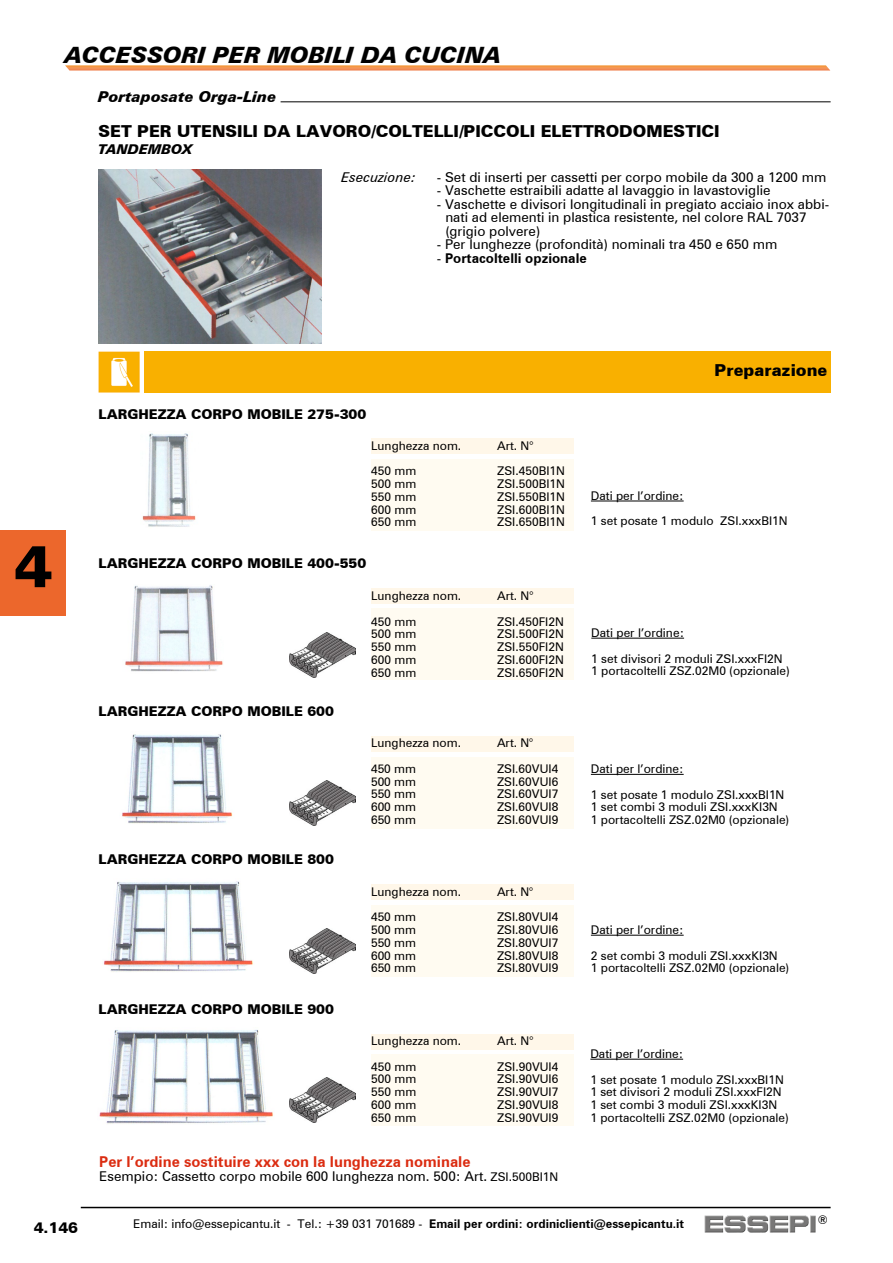
<style>
.page{position:relative;width:893px;height:1263px;background:#fff}
.page>*{position:absolute;margin:0;border:0;box-sizing:border-box;transform-origin:0 0}
.t1{font:900 58.65px "Zurich BT";color:#000}
.t2{font:italic 900 22.5px "Zurich BT";color:#000}
.t3{font:900 16.5px "Zurich BT";color:#000}
.t4{font:700 15px "Zurich BT";color:#db2c11}
.t5{font:italic 900 15px "Zurich BT";color:#000}
.t6{font:900 15px "Zurich BT";color:#000}
.t7{font:13.5px/13.5px "Zurich BT";color:#000}
.t8{font:900 13.5px "Zurich BT";color:#000}
.t9{font:700 13.5px "Zurich BT";color:#000}
.t10{font:italic 13.5px "Zurich BT";color:#000}
.t11{font:italic 900 13.5px "Zurich BT";color:#000}
.t12{font:12px/25.5px "Zurich BT";color:#000}
.s1{font-weight:400}
.s2{font-size:12px}
.s3{font-weight:700}
</style>
<div class="page">
<svg style="left:65px;top:65px;width:765px;height:5px;background:#f39a59"></svg>
<div style="left:0;top:530px;width:65px;height:85px;background:#ec672c"></div>
<hr style="left:81px;top:1207px;width:750px;height:1px;background:#000">
<img style="left:704px;top:1215px;width:112px;height:18px">
<div style="left:372px;top:438px;width:202px;height:16px;background:#fff7e9"></div>
<div style="left:372px;top:459px;width:202px;height:71px;background:#fffbf1"></div>
<div style="left:372px;top:588px;width:202px;height:16px;background:#fff7e9"></div>
<div style="left:372px;top:609px;width:202px;height:71px;background:#fffbf1"></div>
<div style="left:372px;top:736px;width:202px;height:16px;background:#fff7e9"></div>
<div style="left:372px;top:757px;width:202px;height:72px;background:#fffbf1"></div>
<div style="left:372px;top:884px;width:202px;height:16px;background:#fff7e9"></div>
<div style="left:372px;top:905px;width:202px;height:71px;background:#fffbf1"></div>
<div style="left:372px;top:1034px;width:202px;height:15px;background:#fff7e9"></div>
<div style="left:372px;top:1054px;width:202px;height:72px;background:#fffbf1"></div>
<div style="left:144px;top:352px;width:687px;height:40px;background:#f9b000"></div>
<img style="left:98px;top:351px;width:42px;height:42px">
<img style="left:98px;top:169px;width:223px;height:174px">
<img style="left:122px;top:734px;width:111px;height:90px">
<img style="left:104px;top:881px;width:149px;height:91px">
<img style="left:99px;top:1030px;width:174px;height:94px">
<img style="left:142px;top:433px;width:54px;height:94px">
<img style="left:125px;top:585px;width:98px;height:87px">
<img style="left:289px;top:1078px;width:66px;height:45px">
<img style="left:290px;top:928px;width:65px;height:45px">
<img style="left:290px;top:780px;width:65px;height:46px">
<img style="left:290px;top:632px;width:65px;height:45px">
<hr style="left:591px;top:501px;width:93px;height:1px;background:#000">
<hr style="left:591px;top:638px;width:93px;height:1px;background:#000">
<hr style="left:591px;top:774px;width:93px;height:1px;background:#000">
<hr style="left:591px;top:935px;width:93px;height:1px;background:#000">
<hr style="left:590px;top:1059px;width:93px;height:1px;background:#000">
<hr style="left:281px;top:101px;width:550px;height:1px;background:#000">
<h2 class="t2" style="left:65px;top:41px;width:438px">ACCESSORI PER MOBILI DA CUCINA</h2>
<p class="t5" style="left:98px;top:88px;width:180px">Portaposate Orga-Line</p>
<h3 class="t3" style="left:98px;top:121px;width:623px">SET PER UTENSILI DA LAVORO/COLTELLI/PICCOLI ELETTRODOMESTICI</h3>
<p class="t11" style="left:98px;top:141px;width:95px">TANDEMBOX</p>
<p class="t10" style="left:342px;top:169px;width:76px">Esecuzione:</p>
<p class="t7" style="left:437px;top:170px;width:391px">- Set di inserti per cassetti per corpo mobile da 300 a 1200 mm</p>
<p class="t7" style="left:437px;top:184px;width:335px">- Vaschette estraibili adatte al lavaggio in lavastoviglie</p>
<p class="t7" style="left:445px;top:197px;width:385px;text-indent:-9px">- Vaschette e divisori longitudinali in pregiato acciaio inox abbi&shy;nati ad elementi in plastica resistente, nel colore RAL 7037 (grigio polvere)</p>
<p class="t7" style="left:437px;top:238px;width:342px">- Per lunghezze (profondità) nominali tra 450 e 650 mm</p>
<p class="t9" style="left:437px;top:250px;width:151px"><span class="s1">-</span> Portacoltelli opzionale</p>
<h1 class="t1" style="left:14px;top:531px;width:40px">4</h1>
<p class="t8" style="left:99px;top:406px;width:269px">LARGHEZZA CORPO MOBILE 275-300</p>
<p class="t12" style="left:371px;top:433px;width:92px">Lunghezza nom.</p>
<p class="t12" style="left:497px;top:433px;width:38px">Art. N°</p>
<p class="t12" style="left:371px;top:458px;width:47px">450 mm</p>
<p class="t12" style="left:497px;top:458px;width:69px">ZSI.450BI1N</p>
<p class="t12" style="left:371px;top:471px;width:47px">500 mm</p>
<p class="t12" style="left:497px;top:471px;width:69px">ZSI.500BI1N</p>
<p class="t12" style="left:371px;top:484px;width:47px">550 mm</p>
<p class="t12" style="left:497px;top:484px;width:69px">ZSI.550BI1N</p>
<p class="t12" style="left:371px;top:496px;width:47px">600 mm</p>
<p class="t12" style="left:497px;top:496px;width:69px">ZSI.600BI1N</p>
<p class="t12" style="left:371px;top:509px;width:47px">650 mm</p>
<p class="t12" style="left:497px;top:509px;width:69px">ZSI.650BI1N</p>
<p class="t8" style="left:99px;top:555px;width:269px">LARGHEZZA CORPO MOBILE 400-550</p>
<p class="t8" style="left:99px;top:703px;width:237px">LARGHEZZA CORPO MOBILE 600</p>
<p class="t8" style="left:99px;top:851px;width:237px">LARGHEZZA CORPO MOBILE 800</p>
<p class="t8" style="left:99px;top:1001px;width:237px">LARGHEZZA CORPO MOBILE 900</p>
<p class="t12" style="left:371px;top:583px;width:92px">Lunghezza nom.</p>
<p class="t12" style="left:497px;top:583px;width:38px">Art. N°</p>
<p class="t12" style="left:371px;top:608px;width:47px">450 mm</p>
<p class="t12" style="left:497px;top:608px;width:68px">ZSI.450FI2N</p>
<p class="t12" style="left:371px;top:621px;width:47px">500 mm</p>
<p class="t12" style="left:497px;top:621px;width:68px">ZSI.500FI2N</p>
<p class="t12" style="left:371px;top:634px;width:47px">550 mm</p>
<p class="t12" style="left:497px;top:634px;width:68px">ZSI.550FI2N</p>
<p class="t12" style="left:371px;top:647px;width:47px">600 mm</p>
<p class="t12" style="left:497px;top:647px;width:68px">ZSI.600FI2N</p>
<p class="t12" style="left:371px;top:659px;width:47px">650 mm</p>
<p class="t12" style="left:497px;top:659px;width:68px">ZSI.650FI2N</p>
<p class="t12" style="left:371px;top:730px;width:92px">Lunghezza nom.</p>
<p class="t12" style="left:497px;top:730px;width:38px">Art. N°</p>
<p class="t12" style="left:371px;top:756px;width:47px">450 mm</p>
<p class="t12" style="left:497px;top:756px;width:63px">ZSI.60VUI4</p>
<p class="t12" style="left:371px;top:768px;width:47px">500 mm</p>
<p class="t12" style="left:497px;top:768px;width:63px">ZSI.60VUI6</p>
<p class="t12" style="left:371px;top:781px;width:47px">550 mm</p>
<p class="t12" style="left:497px;top:781px;width:63px">ZSI.60VUI7</p>
<p class="t12" style="left:371px;top:794px;width:47px">600 mm</p>
<p class="t12" style="left:497px;top:794px;width:63px">ZSI.60VUI8</p>
<p class="t12" style="left:371px;top:807px;width:47px">650 mm</p>
<p class="t12" style="left:497px;top:807px;width:63px">ZSI.60VUI9</p>
<p class="t12" style="left:371px;top:879px;width:92px">Lunghezza nom.</p>
<p class="t12" style="left:497px;top:879px;width:38px">Art. N°</p>
<p class="t12" style="left:371px;top:904px;width:47px">450 mm</p>
<p class="t12" style="left:497px;top:904px;width:63px">ZSI.80VUI4</p>
<p class="t12" style="left:371px;top:917px;width:47px">500 mm</p>
<p class="t12" style="left:497px;top:917px;width:63px">ZSI.80VUI6</p>
<p class="t12" style="left:371px;top:930px;width:47px">550 mm</p>
<p class="t12" style="left:497px;top:930px;width:63px">ZSI.80VUI7</p>
<p class="t12" style="left:371px;top:942px;width:47px">600 mm</p>
<p class="t12" style="left:497px;top:942px;width:63px">ZSI.80VUI8</p>
<p class="t12" style="left:371px;top:955px;width:47px">650 mm</p>
<p class="t12" style="left:497px;top:955px;width:63px">ZSI.80VUI9</p>
<p class="t12" style="left:371px;top:1028px;width:92px">Lunghezza nom.</p>
<p class="t12" style="left:497px;top:1028px;width:38px">Art. N°</p>
<p class="t12" style="left:371px;top:1053px;width:47px">450 mm</p>
<p class="t12" style="left:497px;top:1053px;width:63px">ZSI.90VUI4</p>
<p class="t12" style="left:371px;top:1066px;width:47px">500 mm</p>
<p class="t12" style="left:497px;top:1066px;width:63px">ZSI.90VUI6</p>
<p class="t12" style="left:371px;top:1079px;width:47px">550 mm</p>
<p class="t12" style="left:497px;top:1079px;width:63px">ZSI.90VUI7</p>
<p class="t12" style="left:371px;top:1092px;width:47px">600 mm</p>
<p class="t12" style="left:497px;top:1092px;width:63px">ZSI.90VUI8</p>
<p class="t12" style="left:371px;top:1104px;width:47px">650 mm</p>
<p class="t12" style="left:497px;top:1104px;width:63px">ZSI.90VUI9</p>
<p class="t4" style="left:99px;top:1153px;width:373px">Per l’ordine sostituire xxx con la lunghezza nominale</p>
<p class="t7" style="left:99px;top:1169px;width:460px">Esempio: Cassetto corpo mobile 600 lunghezza nom. 500: Art. <span class="s2">ZSI.500BI1N</span></p>
<h3 class="t3" style="left:715px;top:360px;width:114px">Preparazione</h3>
<p class="t12" style="left:591px;top:483px;width:198px">Dati per l’ordine:<br>1 set posate 1 modulo ZSI.xxxBI1N</p>
<p class="t12" style="left:591px;top:620px;width:193px">Dati per l’ordine:<br>1 set divisori 2 moduli ZSI.xxxFI2N</p>
<p class="t12" style="left:591px;top:658px;width:200px">1 portacoltelli ZSZ.02M0 (opzionale)</p>
<p class="t12" style="left:591px;top:756px;width:195px">Dati per l’ordine:<br>1 set posate 1 modulo ZSI.xxxBI1N</p>
<p class="t12" style="left:591px;top:801px;width:200px;line-height:12.8px">1 set combi 3 moduli ZSI.xxxKI3N<br>1 portacoltelli ZSZ.02M0 (opzionale)</p>
<p class="t12" style="left:591px;top:917px;width:188px">Dati per l’ordine:<br>2 set combi 3 moduli ZSI.xxxKI3N</p>
<p class="t12" style="left:591px;top:955px;width:200px">1 portacoltelli ZSZ.02M0 (opzionale)</p>
<p class="t12" style="left:590px;top:1041px;width:195px">Dati per l’ordine:<br>1 set posate 1 modulo ZSI.xxxBI1N</p>
<p class="t12" style="left:590px;top:1085px;width:200px;line-height:12.8px">1 set divisori 2 moduli ZSI.xxxFI2N<br>1 set combi 3 moduli ZSI.xxxKI3N<br>1 portacoltelli ZSZ.02M0 (opzionale)</p>
<p class="t6" style="left:34px;top:1218px;width:46px">4.146</p>
<p class="t12" style="left:133px;top:1210px;width:552px">Email: info@essepicantu.it - Tel.: +39 031 701689 - <span class="s3">Email per ordini: ordiniclienti@essepicantu.it</span></p>
<p class="t12" style="left:818px;top:1206px;width:11px">®</p>
</div>
